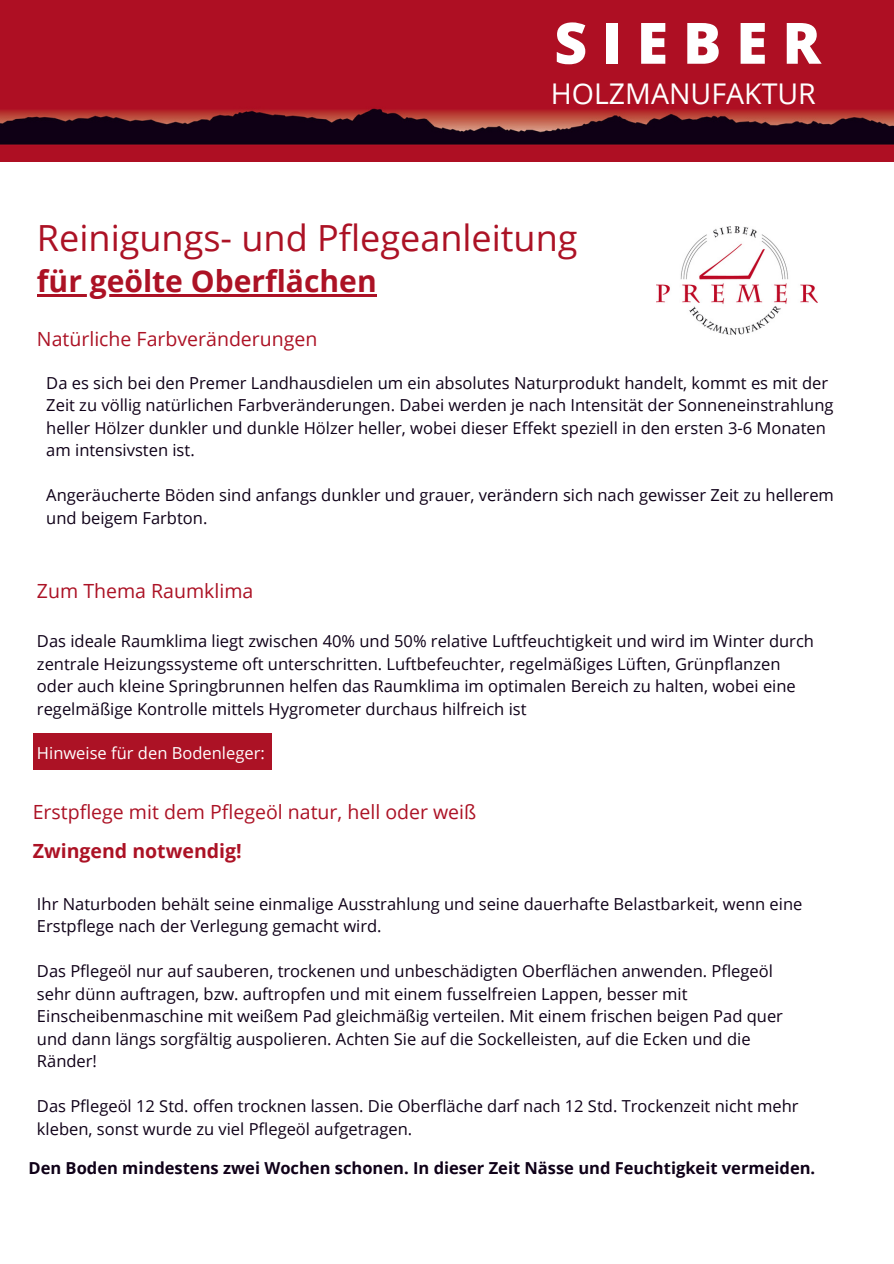
<style>
.page{position:relative;width:894px;height:1264px;background:#fff}
.page>*{position:absolute;margin:0;border:0;box-sizing:border-box;transform-origin:0 0}
.t1{font:800 57px "Open Sans";letter-spacing:.26em;color:#fff}
.t2{font:36px "Open Sans";color:#ac1225}
.t3{font:700 30px "Open Sans";color:#ac1225}
.t4{font:28.5px "Open Sans";color:#fff}
.t5{font:19.5px "Open Sans";color:#ac1225}
.t6{font:700 19.5px "Open Sans";color:#ac1225}
.t7{font:16.5px/22.5px "Open Sans";color:#0f0118}
.t8{font:700 16.5px "Open Sans";color:#0f0118}
.t9{font:16.5px "Open Sans";color:#fff}
</style>
<div class="page">
<img style="left:656px;top:226px;width:161px;height:108px">
<div style="left:33px;top:733px;width:238px;height:36px;background:#ac1225"></div>
<img style="left:0;top:0;width:893px;height:162px">
<hr style="left:37px;top:294px;width:339px;height:2px;background:#ac1225">
<p class="t1" style="left:554px;top:3px;width:268px">SIEBER</p>
<p class="t4" style="left:550px;top:73px;width:266px">HOLZMANUFAKTUR</p>
<p class="t2" style="left:37px;top:213px;width:542px">Reinigungs- und Pflegeanleitung</p>
<p class="t3" style="left:37px;top:260px;width:341px">für geölte Oberflächen</p>
<p class="t5" style="left:37px;top:325px;width:282px">Natürliche Farbveränderungen</p>
<p class="t7" style="left:46px;top:371px;width:788px">Da es sich bei den Premer Landhausdielen um ein absolutes Naturprodukt handelt, kommt es mit der Zeit zu völlig natürlichen Farbveränderungen. Dabei werden je nach Intensität der Sonneneinstrahlung heller Hölzer dunkler und dunkle Hölzer heller, wobei dieser Effekt speziell in den ersten 3-6 Monaten am intensivsten ist.</p>
<p class="t7" style="left:46px;top:483px;width:788px">Angeräucherte Böden sind anfangs dunkler und grauer, verändern sich nach gewisser Zeit zu hellerem und beigem Farbton.</p>
<p class="t5" style="left:37px;top:577px;width:218px">Zum Thema Raumklima</p>
<p class="t7" style="left:37px;top:629px;width:778px">Das ideale Raumklima liegt zwischen 40% und 50% relative Luftfeuchtigkeit und wird im Winter durch zentrale Heizungssysteme oft unterschritten. Luftbefeuchter, regelmäßiges Lüften, Grünpflanzen oder auch kleine Springbrunnen helfen das Raumklima im optimalen Bereich zu halten, wobei eine regelmäßige Kontrolle mittels Hygrometer durchaus hilfreich ist</p>
<p class="t9" style="left:37px;top:741px;width:229px">Hinweise für den Bodenleger:</p>
<p class="t5" style="left:33px;top:798px;width:445px">Erstpflege mit dem Pflegeöl natur, hell oder weiß</p>
<p class="t6" style="left:33px;top:837px;width:210px">Zwingend notwendig!</p>
<p class="t7" style="left:37px;top:892px;width:766px">Ihr Naturboden behält seine einmalige Ausstrahlung und seine dauerhafte Belastbarkeit, wenn eine<br>Erstpflege nach der Verlegung gemacht wird.</p>
<p class="t7" style="left:37px;top:959px;width:747px">Das Pflegeöl nur auf sauberen, trockenen und unbeschädigten Oberflächen anwenden. Pflegeöl sehr dünn auftragen, bzw. auftropfen und mit einem fusselfreien Lappen, besser mit Einscheibenmaschine mit weißem Pad gleichmäßig verteilen. Mit einem frischen beigen Pad quer und dann längs sorgfältig auspolieren. Achten Sie auf die Sockelleisten, auf die Ecken und die Ränder!</p>
<p class="t7" style="left:37px;top:1094px;width:763px">Das Pflegeöl 12 Std. offen trocknen lassen. Die Oberfläche darf nach 12 Std. Trockenzeit nicht mehr kleben, sonst wurde zu viel Pflegeöl aufgetragen.</p>
<p class="t8" style="left:28px;top:1156px;width:788px">Den Boden mindestens zwei Wochen schonen. In dieser Zeit Nässe und Feuchtigkeit vermeiden.</p>
</div>
